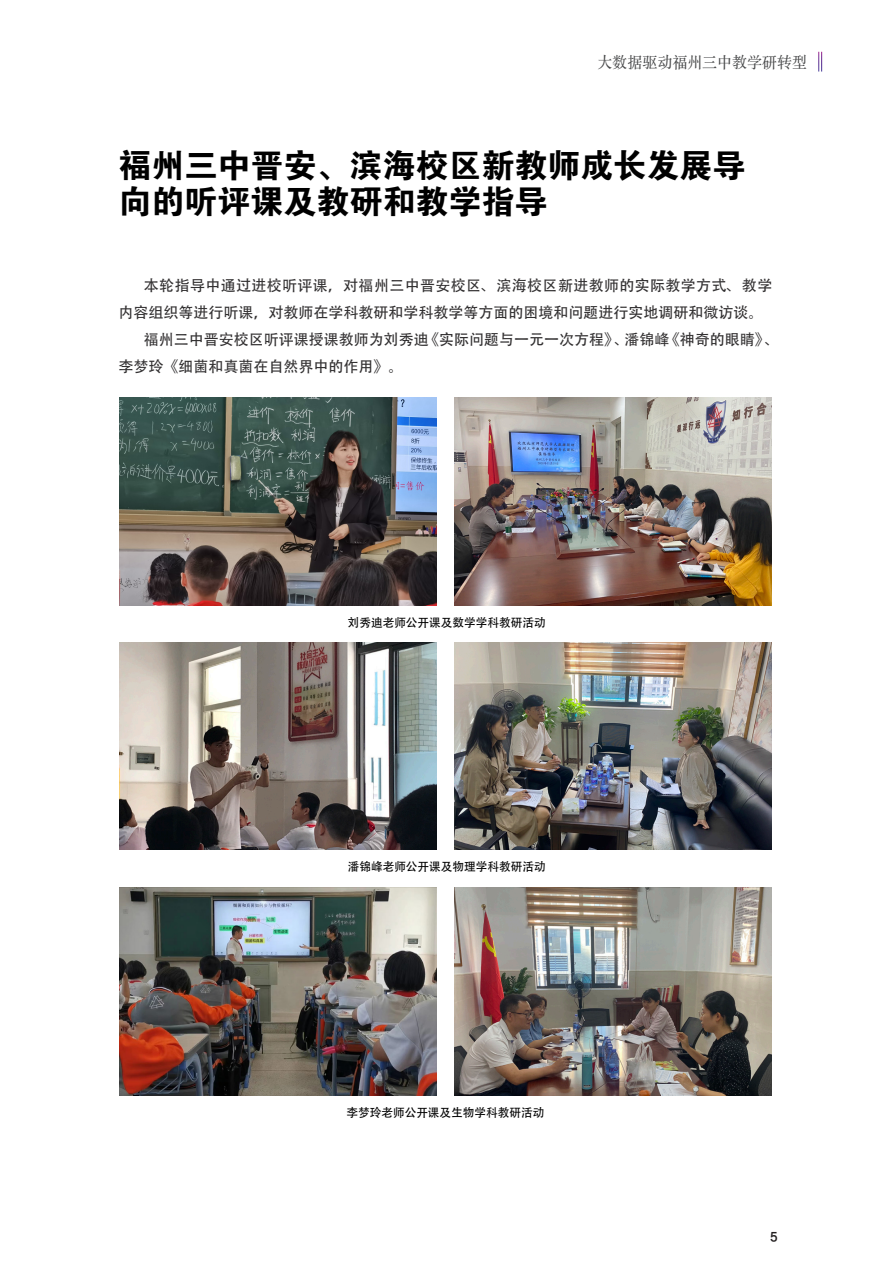
<style>
.page{position:relative;width:893px;height:1263px;background:#fff}
.page>*{position:absolute;margin:0;border:0;box-sizing:border-box;transform-origin:0 0}
._00-大标题{font:33px/36px "FZDHTJW GB1 0";color:#000}
.t1{font:15.75px "ST Songti SC Regular";color:#444546;scale:.95 1}
.t2{font:15px/27px "Adobe Heiti Std";color:#312f30}
._04-内文{font:12px "Adobe Heiti Std";color:#000}
.t3{font:12px "FZLTZHK GBK1 0";color:#231f20;scale:.95 1}
</style>
<div class="page">
<svg style="left:818px;top:52px;width:4px;height:20px"></svg>
<img style="left:120px;top:398px;width:316px;height:207px">
<img style="left:120px;top:642px;width:316px;height:208px">
<img style="left:120px;top:888px;width:316px;height:207px">
<img style="left:455px;top:398px;width:316px;height:207px">
<img style="left:455px;top:642px;width:316px;height:208px">
<img style="left:455px;top:888px;width:316px;height:207px">
<p class="t1" style="left:598px;top:52px;width:222px">大数据驱动福州三中教学研转型</p>
<p class="_00-大标题" style="left:118px;top:148px;width:628px">福州三中晋安、滨海校区新教师成长发展导向的听评课及教研和教学指导</p>
<p class="t2" style="left:118px;top:273px;width:655px;text-indent:26px">本轮指导中通过进校听评课，对福州三中晋安校区、滨海校区新进教师的实际教学方式、教学内容组织等进行听课，对教师在学科教研和学科教学等方面的困境和问题进行实地调研和微访谈。</p>
<p class="t2" style="left:118px;top:327px;width:663px;text-indent:26px">福州三中晋安校区听评课授课教师为刘秀迪《实际问题与一元一次方程》、潘锦峰《神奇的眼睛》、李梦玲《细菌和真菌在自然界中的作用》。</p>
<p class="_04-内文" style="left:348px;top:615px;width:199px">刘秀迪老师公开课及数学学科教研活动</p>
<p class="_04-内文" style="left:348px;top:860px;width:199px">潘锦峰老师公开课及物理学科教研活动</p>
<p class="_04-内文" style="left:346px;top:1105px;width:199px">李梦玲老师公开课及生物学科教研活动</p>
<p class="t3" style="left:770px;top:1230px;width:9px">5</p>
</div>
